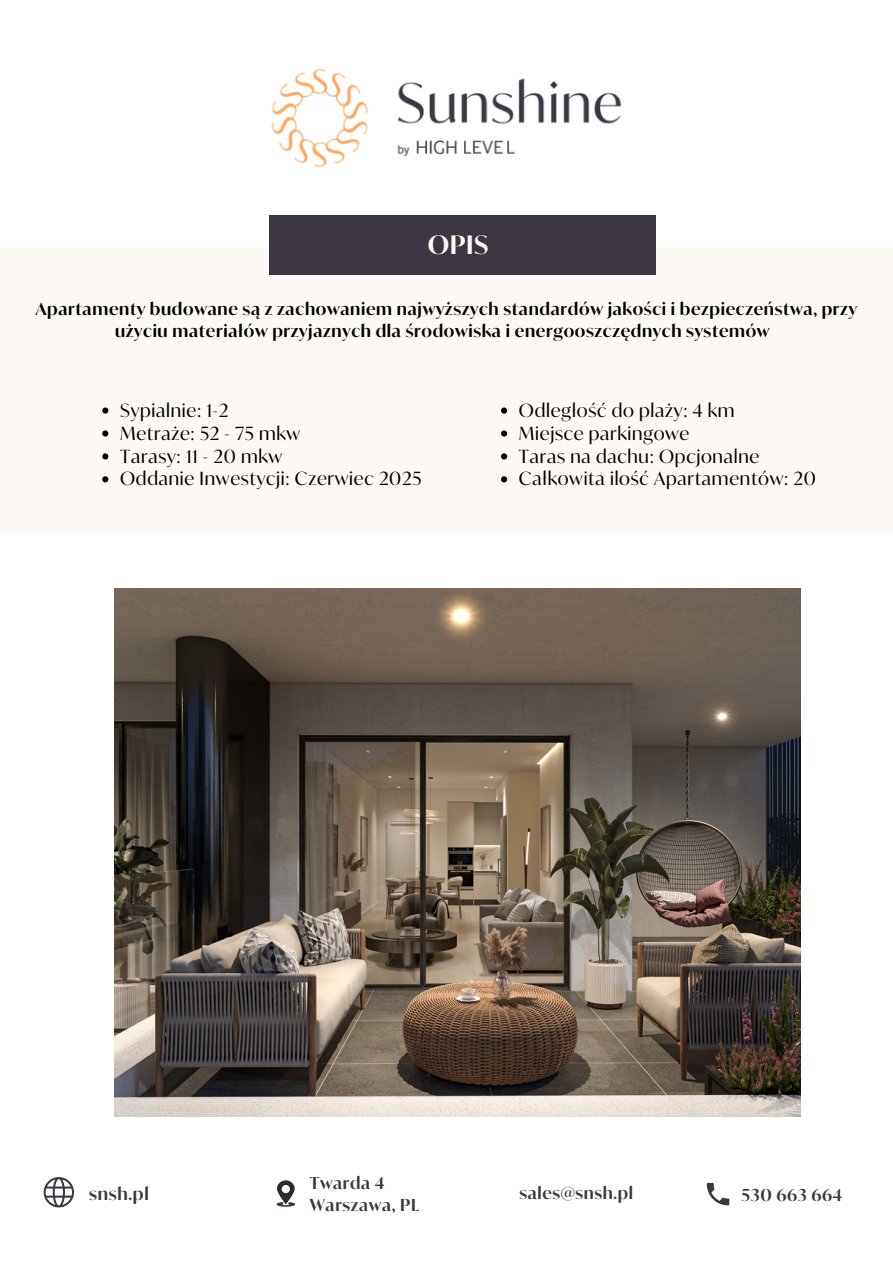
<style>
.page{position:relative;width:893px;height:1264px;background:#fff}
.page>*{position:absolute;margin:0;border:0;box-sizing:border-box;transform-origin:0 0}
.t1{font:600 25.5px "Ivy Mode";color:#fdf8f1}
.t2{font:18.15px "Ivy Mode";letter-spacing:.04em;color:#000}
.t3{font:600 17.1px "Ivy Mode";letter-spacing:.04em;color:#3b3641}
.t4{font:600 16.65px "Ivy Mode";letter-spacing:.04em;color:#000}
.t5{font:600 16.5px "Ivy Mode";letter-spacing:.04em;color:#3b3641}
</style>
<div class="page">
<img style="left:271px;top:68px;width:351px;height:100px">
<div style="left:0;top:247px;width:892px;height:286px;background:#fdf9f5"></div>
<div style="left:269px;top:216px;width:387px;height:59px;background:#3b3641"></div>
<svg style="left:706px;top:1182px;width:23px;height:23px"></svg>
<svg style="left:276px;top:1180px;width:19px;height:26px"></svg>
<svg style="left:44px;top:1177px;width:30px;height:30px"></svg>
<img style="left:115px;top:588px;width:685px;height:528px">
<svg style="left:102px;top:407px;width:6px;height:6px"></svg>
<svg style="left:102px;top:430px;width:6px;height:6px"></svg>
<svg style="left:102px;top:453px;width:6px;height:6px"></svg>
<svg style="left:102px;top:476px;width:6px;height:6px"></svg>
<svg style="left:501px;top:407px;width:6px;height:6px"></svg>
<svg style="left:501px;top:430px;width:6px;height:6px"></svg>
<svg style="left:501px;top:453px;width:6px;height:6px"></svg>
<svg style="left:501px;top:476px;width:6px;height:6px"></svg>
<p class="t1" style="left:428px;top:229px;width:62px">OPIS</p>
<p class="t4" style="left:36px;top:298px;width:822px">Apartamenty budowane są z zachowaniem najwyższych standardów jakości i bezpieczeństwa, przy</p>
<p class="t4" style="left:115px;top:320px;width:656px">użyciu materiałów przyjaznych dla środowiska i energooszczędnych systemów</p>
<p class="t2" style="left:120px;top:398px;width:110px">Sypialnie: 1-2</p>
<p class="t2" style="left:120px;top:421px;width:181px">Metraże: 52 - 75 mkw</p>
<p class="t2" style="left:120px;top:444px;width:163px">Tarasy: 11 - 20 mkw</p>
<p class="t2" style="left:120px;top:467px;width:303px">Oddanie Inwestycji: Czerwiec 2025</p>
<p class="t2" style="left:519px;top:398px;width:217px">Odległość do plaży: 4 km</p>
<p class="t2" style="left:519px;top:421px;width:172px">Miejsce parkingowe</p>
<p class="t2" style="left:519px;top:444px;width:242px">Taras na dachu: Opcjonalne</p>
<p class="t2" style="left:519px;top:467px;width:298px">Całkowita ilość Apartamentów: 20</p>
<p class="t5" style="left:310px;top:1172px;width:76px">Twarda 4</p>
<p class="t5" style="left:519px;top:1182px;width:115px">sales@snsh.pl</p>
<p class="t3" style="left:89px;top:1182px;width:61px">snsh.pl</p>
<p class="t5" style="left:741px;top:1184px;width:102px">530 663 664</p>
<p class="t5" style="left:310px;top:1194px;width:111px">Warszawa, PL</p>
</div>
